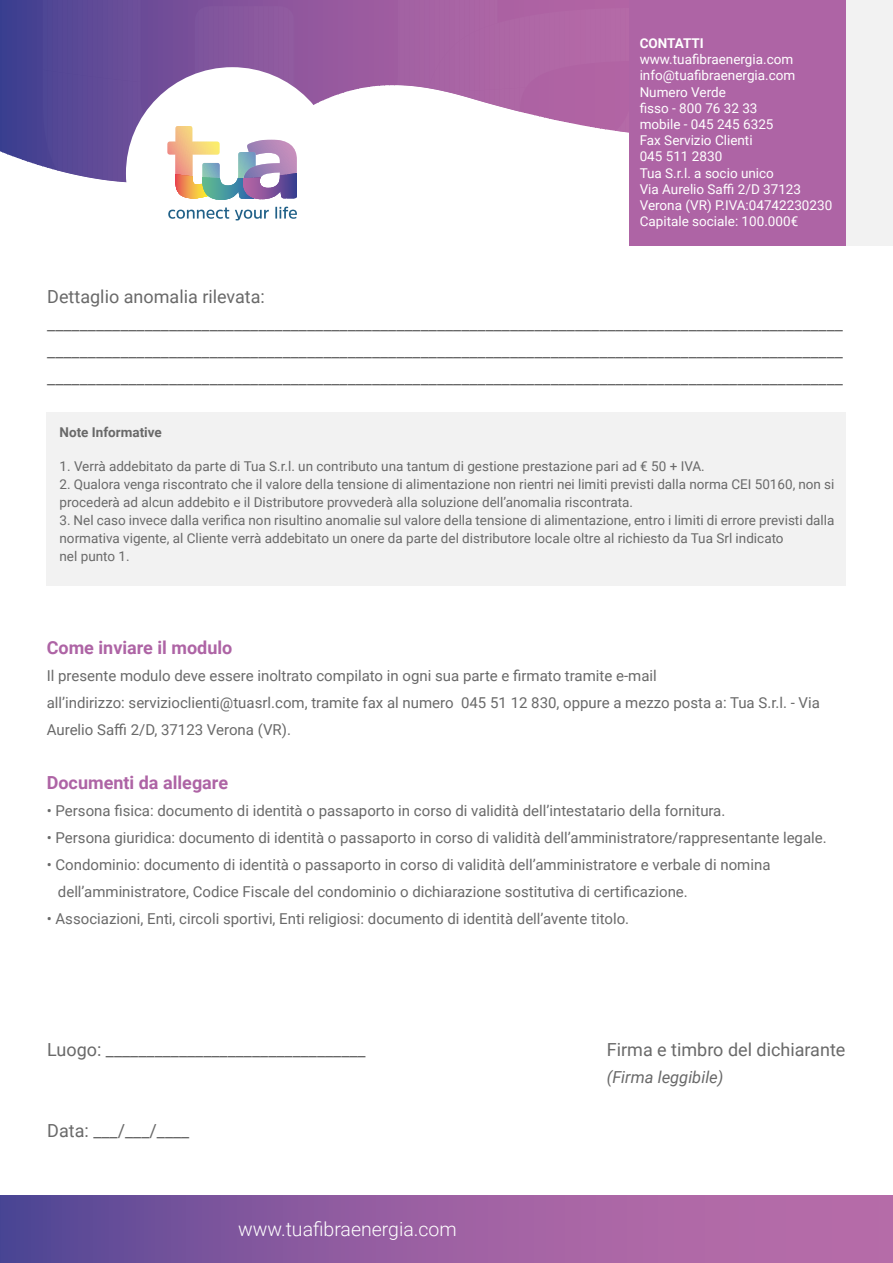
<style>
.page{position:relative;width:893px;height:1263px;background:#fff}
.page>*{position:absolute;margin:0;border:0;box-sizing:border-box;transform-origin:0 0}
.t1{font:300 19.5px "Roboto";color:#fff}
.t2{font:18px/27px "Roboto";color:#696969}
.t3{font:700 18px "Roboto";color:#ae64a5}
.t4{font:italic 16.5px "Roboto";color:#696969}
.t5{font:15px/27px "Roboto";color:#696969}
.t6{font:13.5px/18px "Roboto";color:#696969}
.t7{font:13.5px/16.2px "Roboto";color:#fff}
.t8{font:700 13.5px "Roboto";color:#696969}
.t9{font:700 13.5px "Roboto";color:#fff}
</style>
<div class="page">
<hr style="left:0;top:0;width:2px;height:216px;background:#373e8f">
<svg style="left:2px;top:0;width:5px;height:154px"></svg>
<svg style="left:7px;top:0;width:5px;height:156px"></svg>
<svg style="left:12px;top:0;width:5px;height:158px"></svg>
<svg style="left:17px;top:0;width:5px;height:160px"></svg>
<svg style="left:22px;top:0;width:5px;height:162px"></svg>
<svg style="left:27px;top:0;width:5px;height:163px"></svg>
<svg style="left:32px;top:0;width:5px;height:165px"></svg>
<svg style="left:37px;top:0;width:5px;height:166px"></svg>
<svg style="left:42px;top:0;width:587px;height:220px"></svg>
<div style="left:657px;top:0;width:236px;height:246px;background:#f2f2f2"></div>
<div style="left:629px;top:0;width:217px;height:246px;background:#ae64a5"></div>
<svg style="left:0;top:1196px;width:893px;height:67px;background:#925da1"></svg>
<div style="left:47px;top:413px;width:799px;height:173px;background:#f2f2f2"></div>
<p class="t9" style="left:640px;top:34px;width:66px">CONTATTI</p>
<p class="t7" style="left:640px;top:51px;width:194px">www.tuafibraenergia.com info@tuafibraenergia.com<br>Numero Verde<br>fisso - 800 76 32 33<br>mobile - 045 245 6325<br>Fax Servizio Clienti<br>045 511 2830<br>Tua S.r.l. a socio unico<br>Via Aurelio Saffi 2/D 37123<br>Verona (VR) P.IVA:04742230230<br>Capitale sociale: 100.000€</p>
<p class="t2" style="left:47px;top:282px;width:797px">Dettaglio anomalia rilevata: __________________________________________________________________________________________________ __________________________________________________________________________________________________ __________________________________________________________________________________________________</p>
<p class="t8" style="left:60px;top:423px;width:104px">Note Informative</p>
<p class="t6" style="left:60px;top:457px;width:647px">1. Verrà addebitato da parte di Tua S.r.l. un contributo una tantum di gestione prestazione pari ad € 50 + IVA.</p>
<p class="t6" style="left:60px;top:475px;width:776px">2. Qualora venga riscontrato che il valore della tensione di alimentazione non rientri nei limiti previsti dalla norma CEI 50160, non si procederà ad alcun addebito e il Distributore provvederà alla soluzione dell’anomalia riscontrata.</p>
<p class="t6" style="left:60px;top:511px;width:776px">3. Nel caso invece dalla verifica non risultino anomalie sul valore della tensione di alimentazione, entro i limiti di errore previsti dalla normativa vigente, al Cliente verrà addebitato un onere da parte del distributore locale oltre al richiesto da Tua Srl indicato<br>nel punto 1.</p>
<p class="t3" style="left:47px;top:635px;width:187px">Come inviare il modulo</p>
<p class="t5" style="left:47px;top:662px;width:775px">Il presente modulo deve essere inoltrato compilato in ogni sua parte e firmato tramite e-mail<br>all’indirizzo: servizioclienti@tuasrl.com, tramite fax al numero 045 51 12 830, oppure a mezzo posta a: Tua S.r.l. - Via<br>Aurelio Saffi 2/D, 37123 Verona (VR).</p>
<p class="t3" style="left:47px;top:770px;width:183px">Documenti da allegare</p>
<p class="t5" style="left:47px;top:797px;width:680px">• Persona fisica: documento di identità o passaporto in corso di validità dell’intestatario della fornitura.</p>
<p class="t5" style="left:47px;top:824px;width:781px">• Persona giuridica: documento di identità o passaporto in corso di validità dell’amministratore/rappresentante legale.</p>
<p class="t5" style="left:58px;top:851px;width:714px;text-indent:-11px">• Condominio: documento di identità o passaporto in corso di validità dell’amministratore e verbale di nomina dell’amministratore, Codice Fiscale del condominio o dichiarazione sostitutiva di certificazione.</p>
<p class="t5" style="left:47px;top:905px;width:584px">• Associazioni, Enti, circoli sportivi, Enti religiosi: documento di identità dell’avente titolo.</p>
<p class="t2" style="left:47px;top:1035px;width:320px">Luogo: ________________________________</p>
<p class="t2" style="left:47px;top:1116px;width:144px">Data: ___/___/____</p>
<h1 class="t1" style="left:238px;top:1215px;width:220px">www.tuafibraenergia.com</h1>
<p class="t2" style="left:607px;top:1035px;width:240px">Firma e timbro del dichiarante</p>
<p class="t4" style="left:607px;top:1065px;width:118px">(Firma leggibile)</p>
</div>
